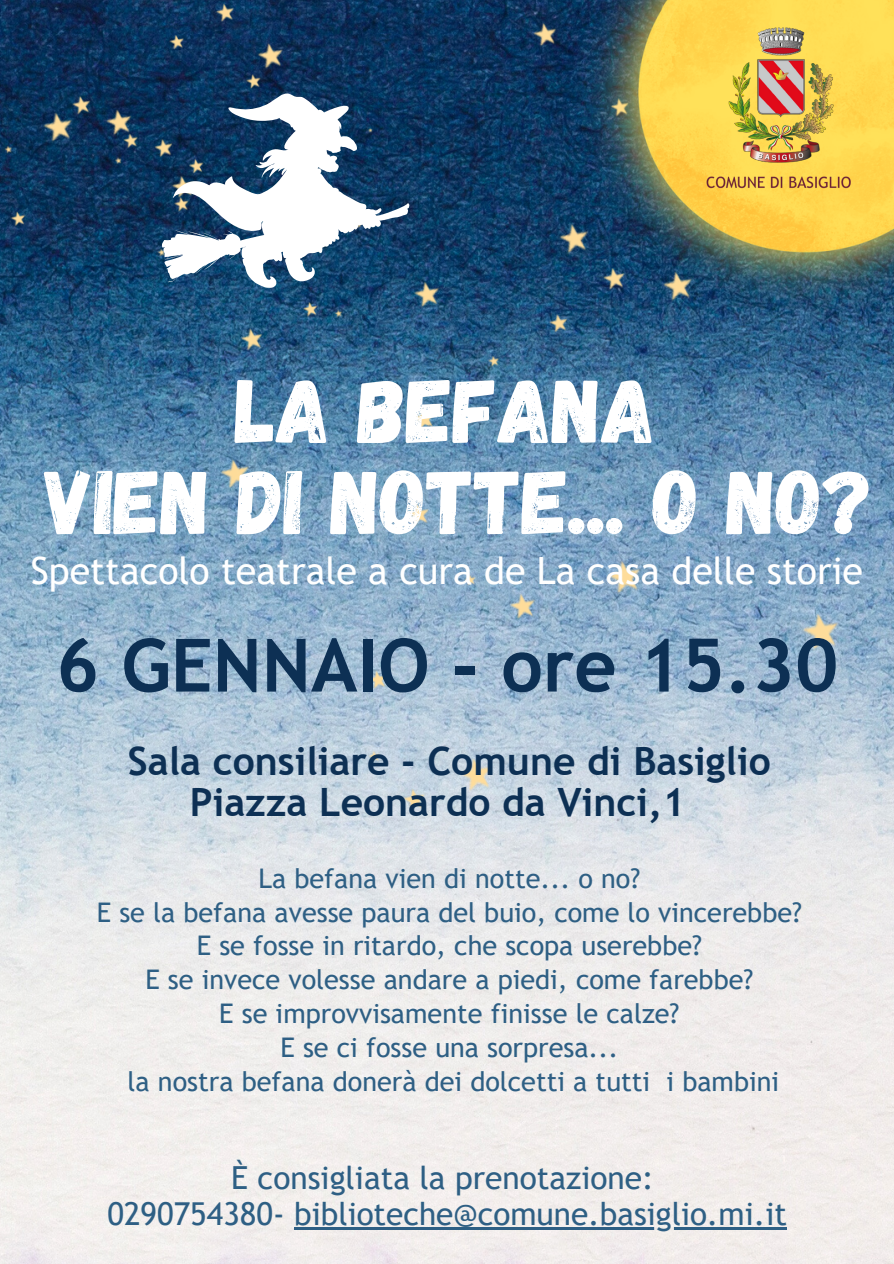
<style>
.page{position:relative;width:894px;height:1264px;background:#fff}
.page>*{position:absolute;margin:0;border:0;box-sizing:border-box;transform-origin:0 0}
.t1{font:90.3px/91.2px "Gagalin";color:#fff;text-align:center}
.t2{font:700 73.5px "Trebuchet MS";color:#0d3054}
.t3{font:700 39px/40.5px "Trebuchet MS";color:#0d3054}
.t4{font:37.5px "Trebuchet MS";color:#fff}
.t5{font:31.8px "Trebuchet MS";color:#2e5f84}
.t6{font:31.5px "Trebuchet MS";color:#2e5f84}
.t7{font:27px/33.8px "Trebuchet MS";color:#2e5f84;text-align:center}
</style>
<div class="page">
<img style="left:0;top:0;width:893px;height:1263px">
<img style="left:2px;top:0;width:852px;height:815px">
<img style="left:567px;top:0;width:326px;height:321px">
<img style="left:706px;top:20px;width:149px;height:172px">
<svg style="left:162px;top:92px;width:247px;height:196px"></svg>
<hr style="left:294px;top:1227px;width:492px;height:2px;background:#2e5f84">
<h1 class="t1" style="left:45px;top:361px;width:830px">LA BEFANA<br>VIEN DI NOTTE... O NO?</h1>
<h3 class="t4" style="left:31px;top:549px;width:833px">Spettacolo teatrale a cura de La casa delle storie</h3>
<h2 class="t2" style="left:56px;top:622px;width:783px">6 GENNAIO - ore 15.30</h2>
<h3 class="t3" style="left:190px;top:741px;width:582px;text-indent:-62px">Sala consiliare - Comune di Basiglio<br>Piazza Leonardo da Vinci,1</h3>
<p class="t7" style="left:97px;top:861px;width:706px">La befana vien di notte... o no?<br>E se la befana avesse paura del buio, come lo vincerebbe?<br>E se fosse in ritardo, che scopa userebbe?<br>E se invece volesse andare a piedi, come farebbe?<br>E se improvvisamente finisse le calze?<br>E se ci fosse una sorpresa...<br>la nostra befana donerà dei dolcetti a tutti i bambini</p>
<p class="t5" style="left:231px;top:1159px;width:424px">È consigliata la prenotazione:</p>
<p class="t6" style="left:107px;top:1195px;width:680px">0290754380- biblioteche@comune.basiglio.mi.it</p>
</div>
